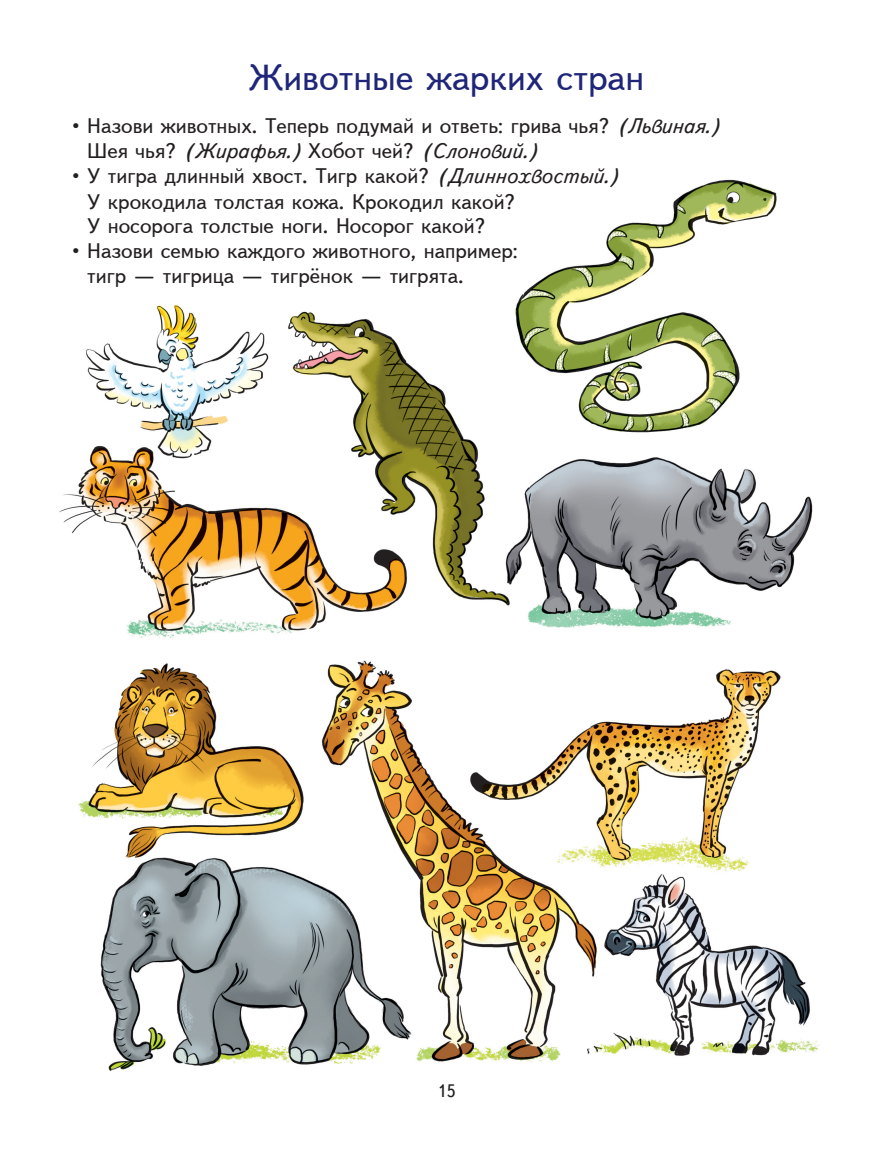
<style>
.page{position:relative;width:893px;height:1149px;background:#fff}
.page>*{position:absolute;margin:0;border:0;box-sizing:border-box;transform-origin:0 0}
.t1{font:36px "Text";color:#1f2578}
.t2{font:21px/25.2px "Text";color:#231f20}
.t3{font:18px "Text";color:#231f20}
.s1{font-style:italic}
</style>
<div class="page">
<img style="left:59px;top:179px;width:754px;height:459px">
<img style="left:78px;top:660px;width:742px;height:411px">
<h1 class="t1" style="left:249px;top:58px;width:397px">Животные жарких стран</h1>
<p class="t2" style="left:87px;top:113px;width:634px;text-indent:-15px">• Назови животных. Теперь подумай и ответь: грива чья? <span class="s1">(Львиная.)<br></span>Шея чья? <span class="s1">(Жирафья.)</span> Хобот чей? <span class="s1">(Слоновий.)</span></p>
<p class="t2" style="left:87px;top:164px;width:533px;line-height:24.6px;text-indent:-15px">• У тигра длинный хвост. Тигр какой? <span class="s1">(Длиннохвостый.)<br></span>У крокодила толстая кожа. Крокодил какой?<br>У носорога толстые ноги. Носорог какой?</p>
<p class="t2" style="left:87px;top:238px;width:432px;text-indent:-15px">• Назови семью каждого животного, например: тигр — тигрица — тигрёнок — тигрята.</p>
<p class="t3" style="left:437px;top:1080px;width:20px">15</p>
</div>
